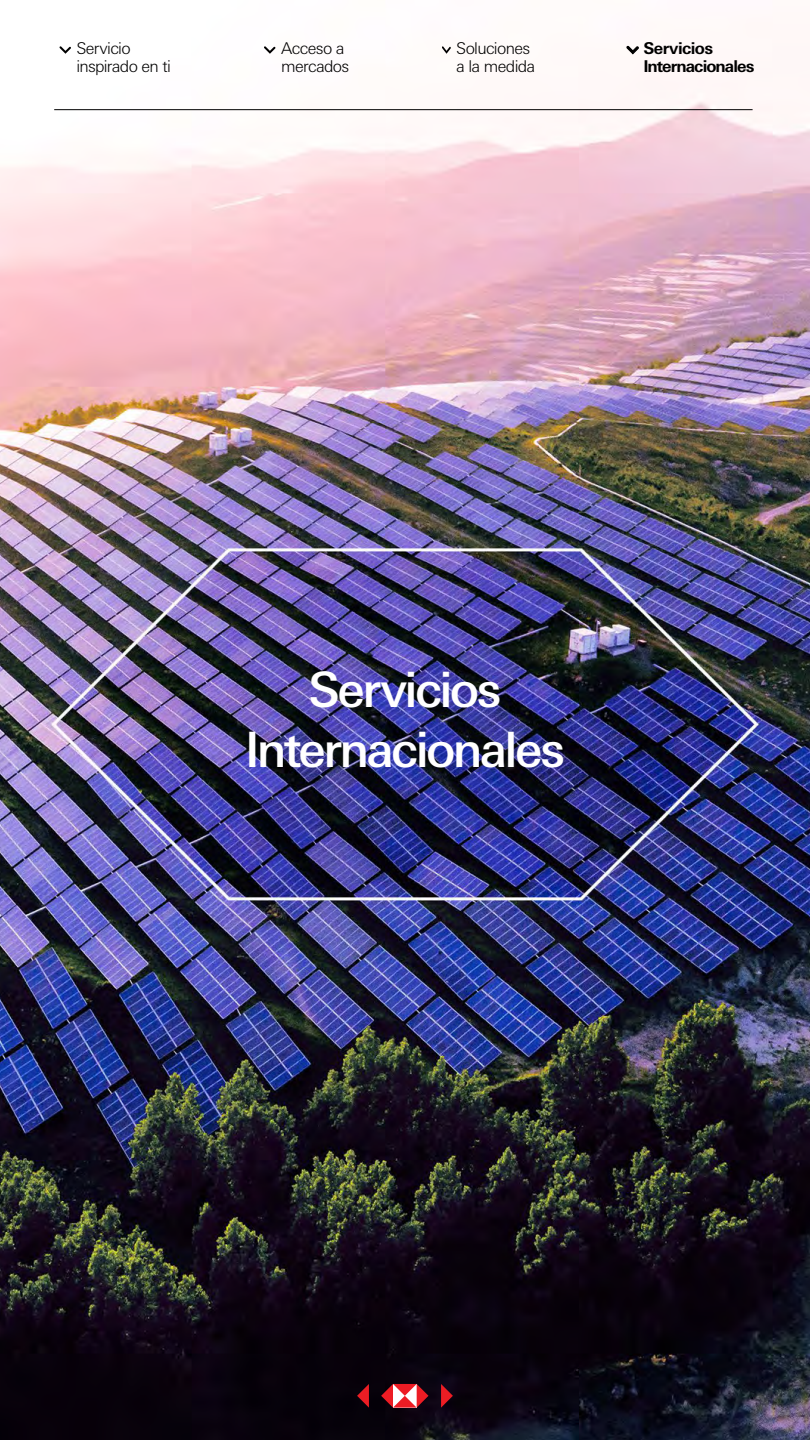
<style>
.page{position:relative;width:810px;height:1440px;background:#fff}
.page>*{position:absolute;margin:0;border:0;box-sizing:border-box;transform-origin:0 0}
.t1{font:500 48.75px/60px "Univers Nextfor HSBC";letter-spacing:-.055em;color:#fff;text-align:center}
.t2{font:300 16.27px/18.3px "Univers Nextfor HSBC";letter-spacing:-.04em;color:#000}
.t3{font:700 16.27px/18.3px "Univers Nextfor HSBC";letter-spacing:-.055em;color:#000}
</style>
<div class="page">
<img style="left:0;top:101px;width:810px;height:1339px">
<svg style="left:264px;top:46px;width:12px;height:8px"></svg>
<svg style="left:442px;top:46px;width:9px;height:8px"></svg>
<svg style="left:59px;top:46px;width:12px;height:8px"></svg>
<svg style="left:626px;top:45px;width:13px;height:10px"></svg>
<hr style="left:54px;top:109px;width:699px;height:1px;background:#000">
<svg style="left:381px;top:1384px;width:48px;height:24px"></svg>
<svg style="left:357px;top:1384px;width:12px;height:24px"></svg>
<svg style="left:441px;top:1384px;width:12px;height:24px"></svg>
<p class="t2" style="left:76px;top:38px;width:96px">Servicio inspirado en ti</p>
<p class="t3" style="left:643px;top:38px;width:113px">Servicios<br>Internacionales</p>
<p class="t2" style="left:281px;top:38px;width:70px">Acceso a mercados</p>
<p class="t2" style="left:456px;top:38px;width:81px">Soluciones a la medida</p>
<h1 class="t1" style="left:245px;top:657px;width:322px">Servicios<br>Internacionales</h1>
</div>
